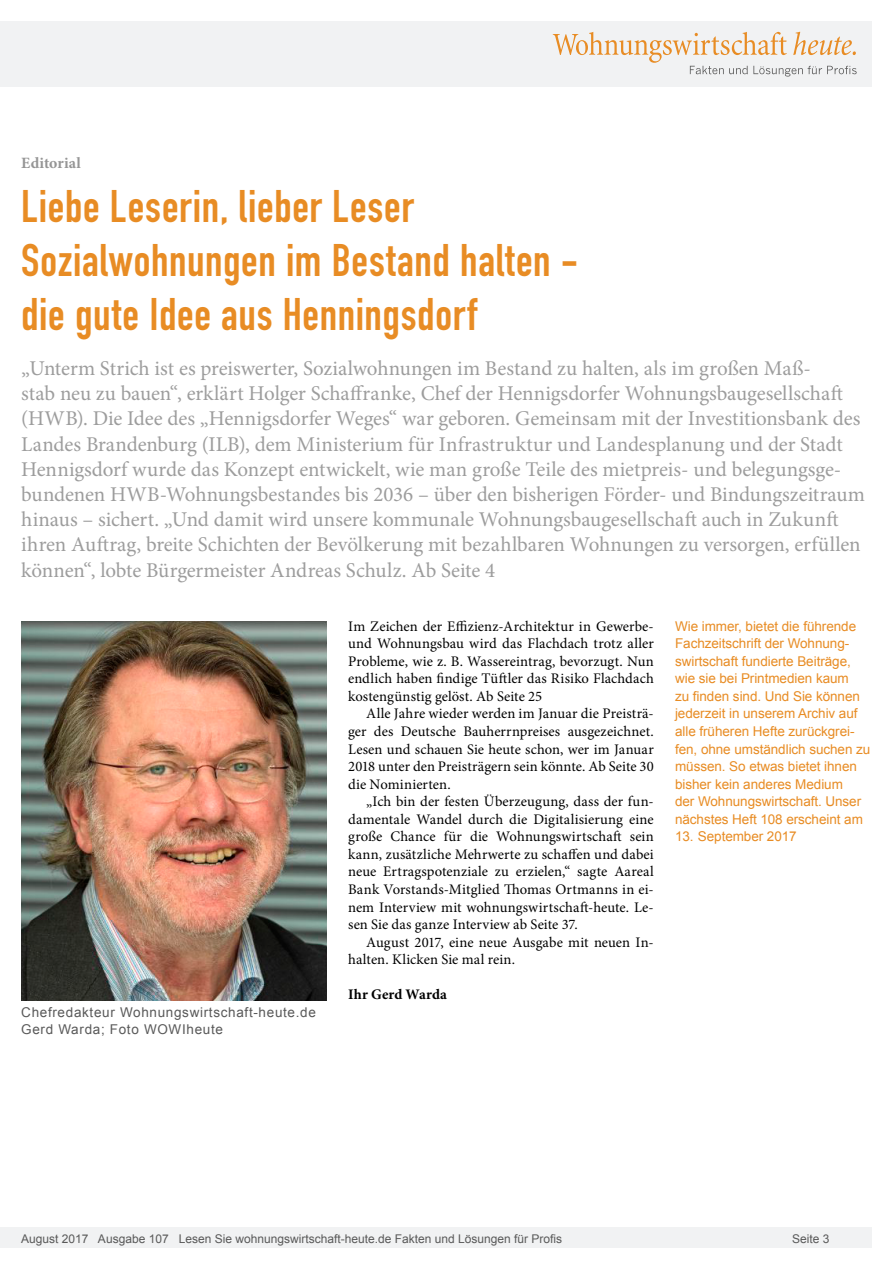
<style>
.page{position:relative;width:893px;height:1263px;background:#fff}
.page>*{position:absolute;margin:0;border:0;box-sizing:border-box;transform-origin:0 0}
.Überschrift_Groß{font:45px/54px "DIN Engschrift";letter-spacing:.015em;color:#e88c24}
.Anlesetext{font:21px/25.2px "Minion Pro";letter-spacing:-.005em;color:#9d9d9d}
.Kategorie{font:700 15.75px "Minion Pro";letter-spacing:.01em;color:#959595}
.Fliesstext{font:14.7px/17.5px "Minion Pro";letter-spacing:.005em;color:#000;text-align:justify}
.Fließtext_erste_Zeil{font:14.7px/17.5px "Minion Pro";letter-spacing:.005em;color:#000;text-align:justify}
.AUTOR{font:700 14.7px "Minion Pro";letter-spacing:.015em;color:#000}
.Info{font:13.5px/17.5px "Arial";letter-spacing:-.005em;color:#e88c24}
.Bildunterschrift{font:13.5px/17.5px "Arial";letter-spacing:.05em;color:#595959}
.t1{font:12px "Arial";color:#595959}
</style>
<div class="page">
<div style="left:0;top:1227px;width:872px;height:20px;background:#f1f2f3"></div>
<div style="left:0;top:21px;width:872px;height:66px;background:#f1f2f3"></div>
<svg style="left:553px;top:32px;width:304px;height:45px"></svg>
<img style="left:21px;top:621px;width:306px;height:379px">
<p class="Kategorie" style="left:21px;top:152px;width:61px">Editorial</p>
<p class="Überschrift_Groß" style="left:21px;top:180px;width:394px">Liebe Leserin, lieber Leser</p>
<p class="Überschrift_Groß" style="left:21px;top:234px;width:559px">Sozialwohnungen im Bestand halten - die gute Idee aus Henningsdorf</p>
<p class="Anlesetext" style="left:21px;top:356px;width:845px">„Unterm Strich ist es preiswerter, Sozialwohnungen im Bestand zu halten, als im großen Maß-<br>stab neu zu bauen“, erklärt Holger Schaffranke, Chef der Hennigsdorfer Wohnungsbaugesellschaft (HWB). Die Idee des „Hennigsdorfer Weges“ war geboren. Gemeinsam mit der Investitionsbank des Landes Brandenburg (ILB), dem Ministerium für Infrastruktur und Landesplanung und der Stadt Hennigsdorf wurde das Konzept entwickelt, wie man große Teile des mietpreis- und belegungsge&shy;bundenen HWB-Wohnungsbestandes bis 2036 – über den bisherigen Förder- und Bindungszeitraum hinaus – sichert. „Und damit wird unsere kommunale Wohnungsbaugesellschaft auch in Zukunft ihren Auftrag, breite Schichten der Bevölkerung mit bezahlbaren Wohnungen zu versorgen, erfüllen können“, lobte Bürgermeister Andreas Schulz. Ab Seite 4</p>
<p class="Fließtext_erste_Zeil" style="left:348px;top:617px;width:307px">Im Zeichen der Effizienz-Architektur in Gewerbe&shy;und Wohnungsbau wird das Flachdach trotz aller Probleme, wie z. B. Wassereintrag, bevorzugt. Nun endlich haben findige Tüftler das Risiko Flachdach kostengünstig gelöst. Ab Seite 25</p>
<p class="Fliesstext" style="left:348px;top:705px;width:307px;text-indent:18px">Alle Jahre wieder werden im Januar die Preisträ&shy;ger des Deutsche Bauherrnpreises ausgezeichnet.<br>Lesen und schauen Sie heute schon, wer im Januar 2018 unter den Preisträgern sein könnte. Ab Seite 30 die Nominierten.</p>
<p class="Fliesstext" style="left:348px;top:793px;width:307px;text-indent:18px">„Ich bin der festen Überzeugung, dass der fun&shy;damentale Wandel durch die Digitalisierung eine große Chance für die Wohnungswirtschaft sein kann, zusätzliche Mehrwerte zu schaffen und dabei neue Ertragspotenziale zu erzielen,“ sagte Aareal Bank Vorstands-Mitglied Thomas Ortmanns in ei&shy;nem Interview mit wohnungswirtschaft-heute. Le&shy;sen Sie das ganze Interview ab Seite 37.</p>
<p class="Fliesstext" style="left:348px;top:933px;width:307px;text-indent:18px">August 2017, eine neue Ausgabe mit neuen In&shy;halten. Klicken Sie mal rein.</p>
<p class="AUTOR" style="left:348px;top:984px;width:100px">Ihr Gerd Warda</p>
<p class="Bildunterschrift" style="left:21px;top:1003px;width:296px">Chefredakteur Wohnungswirtschaft-heute.de<br>Gerd Warda; Foto WOWIheute</p>
<p class="Info" style="left:675px;top:617px;width:197px">Wie immer, bietet die führende<br>Fachzeitschrift der Wohnung&shy;swirtschaft fundierte Beiträge, wie sie bei Printmedien kaum<br>zu finden sind. Und Sie können jederzeit in unserem Archiv auf alle früheren Hefte zurückgrei&shy;fen, ohne umständlich suchen zu müssen. So etwas bietet ihnen bisher kein anderes Medium<br>der Wohnungswirtschaft. Unser nächstes Heft 108 erscheint am</p>
<p class="Info" style="left:675px;top:828px;width:123px">13. September 2017</p>
<p class="t1" style="left:21px;top:1230px;width:542px">August 2017 Ausgabe 107 Lesen Sie wohnungswirtschaft-heute.de Fakten und Lösungen für Profis</p>
<p class="t1" style="left:792px;top:1231px;width:39px">Seite 3</p>
</div>
